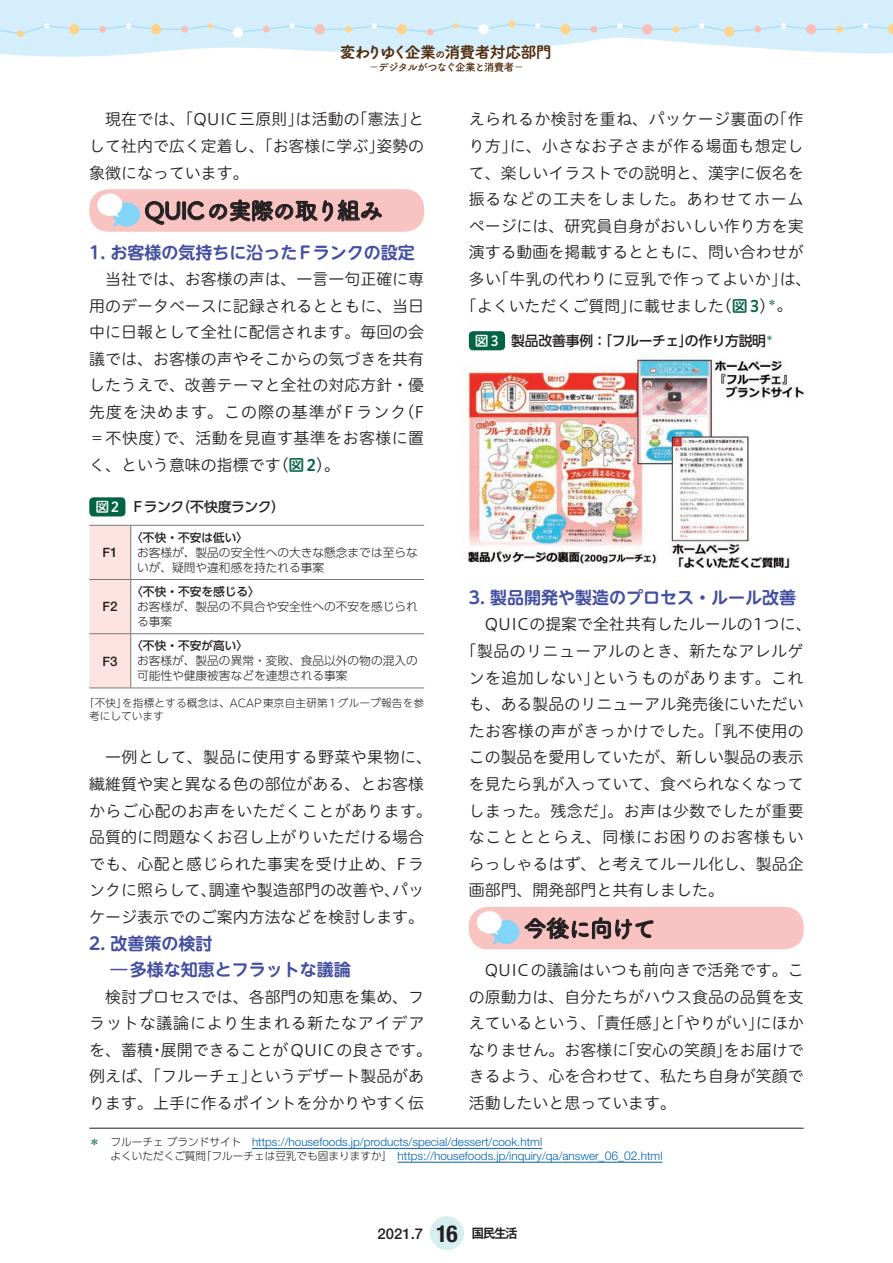
<style>
.page{position:relative;width:893px;height:1263px;background:#fff}
.page>*{position:absolute;margin:0;border:0;box-sizing:border-box;transform-origin:0 0}
.t1{font:23.4px "Tsuku A Rd Gothic Std B";letter-spacing:-.055em;color:#231f20}
.t2{font:700 16.95px/26.5px "UD Shin M Go Pro De";color:#444fa1}
.t3{font:15.9px/26.5px "Hiragino UD Sans R Std N W3";color:#231f20;text-align:justify}
.t4{font:15.9px "Hiragino UD Sans R Std N W3";letter-spacing:.025em;color:#231f20}
.t5{font:15.9px "Hiragino UD Sans R Std N W3";letter-spacing:.03em;color:#231f20}
.t6{font:15.9px "Hiragino UD Sans R Std N W3";letter-spacing:.055em;color:#231f20}
.t7{font:15.9px "Tsuku A Rd Gothic Std E";letter-spacing:-.055em;color:#512e10}
.t8{font:500 14.85px "Helvetica Neue LT Std";color:#231f20}
.t9{font:500 13.8px "UD Shin Go Pro";letter-spacing:-.025em;color:#231f20}
.t10{font:500 12.9px "Helvetica Neue LT Std";color:#231f20}
.t11{font:300 11.7px/13.8px "Helvetica Neue LT Std";color:#0160ae}
.t12{font:300 11.7px/14.9px "UD Shin Go Pro";color:#231f20}
.t13{font:500 11.7px "UD Shin Go Pro";color:#231f20}
.t14{font:300 10.65px/13.8px "UD Shin M Go Pro";letter-spacing:.02em;color:#231f20}
.t15{font:10.65px "Tsuku A Rd Gothic Std B";letter-spacing:-.085em;color:#512e10}
.s1{font-size:10.35px}
.s2{font-family:"Hiragino UD Sans R Std N W6";color:#026442}
.s3{font-family:"Hiragino UD Sans R Std N W6";font-weight:400;color:#fff}
.s4{font-size:13.35px}
.s5{font-family:"TBUDR Go Std Super"}
.s6{font-family:"UD Shin Go Pro";font-weight:400;font-size:10.65px;color:#026442}
.s7{font-family:"UD Shin Go Pro";font-size:10.65px;color:#231f20}
.s8{font-size:12.15px}
.s9{font-weight:700;font-stretch:condensed;font-size:23.4px}
.s10{font-family:"Gothic MB101 Pro De";font-weight:700;font-size:12.75px}
</style>
<div class="page">
<div style="left:430px;top:1216px;width:34px;height:34px;background:#d6eeef;border-radius:50%"></div>
<svg style="left:0;top:0;width:893px;height:57px;fill:#d4effb"></svg>
<div style="left:17px;top:30px;width:7px;height:7px;background:#fed48c;border-radius:50%"></div>
<div style="left:233px;top:27px;width:10px;height:11px;background:#fff;border-radius:50%"></div>
<svg style="left:0;top:21px;width:893px;height:14px;background:#d5eaf2"></svg>
<div style="left:89px;top:189px;width:335px;height:43px;background:#f9c3c2;border-radius:20px"></div>
<svg style="left:145px;top:199px;width:172px;height:25px"></svg>
<svg style="left:323px;top:200px;width:59px;height:22px"></svg>
<div style="left:113px;top:202px;width:27px;height:24px;background:#82d5f7;border-radius:50%"></div>
<div style="left:97px;top:193px;width:25px;height:23px;background:#fff;border-radius:50%"></div>
<svg style="left:112px;top:212px;width:11px;height:15px"></svg>
<div style="left:89px;top:526px;width:41px;height:162px;background:#fde3e2"></div>
<hr style="left:89px;top:525px;width:42px;height:1px;background:#76787b">
<hr style="left:131px;top:525px;width:293px;height:1px;background:#76787b">
<hr style="left:130px;top:526px;width:1px;height:53px;background:#76787b">
<hr style="left:89px;top:579px;width:42px;height:1px;background:#76787b">
<hr style="left:131px;top:579px;width:293px;height:1px;background:#76787b">
<hr style="left:130px;top:580px;width:1px;height:53px;background:#76787b">
<hr style="left:89px;top:633px;width:42px;height:1px;background:#76787b">
<hr style="left:131px;top:633px;width:293px;height:1px;background:#76787b">
<hr style="left:130px;top:634px;width:1px;height:54px;background:#76787b">
<hr style="left:89px;top:688px;width:42px;height:1px;background:#76787b">
<hr style="left:131px;top:688px;width:293px;height:1px;background:#76787b">
<div style="left:89px;top:497px;width:36px;height:19px;background:#026442;border-radius:4px"></div>
<img style="left:466px;top:359px;width:342px;height:209px">
<div style="left:469px;top:331px;width:36px;height:19px;background:#026442;border-radius:4px"></div>
<div style="left:469px;top:907px;width:335px;height:42px;background:#f9c3c2;border-radius:20px"></div>
<svg style="left:525px;top:918px;width:128px;height:22px"></svg>
<div style="left:493px;top:920px;width:26px;height:24px;background:#82d5f7;border-radius:50%"></div>
<div style="left:477px;top:911px;width:25px;height:22px;background:#fff;border-radius:50%"></div>
<svg style="left:491px;top:929px;width:11px;height:16px"></svg>
<hr style="left:252px;top:1148px;width:290px;height:1px;background:#0160ae">
<hr style="left:398px;top:1162px;width:264px;height:1px;background:#0160ae">
<hr style="left:89px;top:1128px;width:715px;height:1px;background:#231f20">
<p class="t7" style="left:340px;top:39px;width:213px">変わりゆく企業<span class="s1">の</span>消費者対応部門</p>
<p class="t15" style="left:369px;top:59px;width:157px">−デジタルがつなぐ企業と消費者−</p>
<p class="t3" style="left:89px;top:105px;width:336px;text-indent:16px">現在では、「QUIC三原則」は活動の「憲法」として社内で広く定着し、「お客様に学ぶ」姿勢の象徴になっています。</p>
<h1 class="t1" style="left:144px;top:192px;width:240px">QUICの実際の取り組み</h1>
<p class="t2" style="left:89px;top:238px;width:327px">1. お客様の気持ちに沿ったFランクの設定</p>
<p class="t3" style="left:89px;top:265px;width:336px;text-indent:16px">当社では、お客様の声は、一言一句正確に専用のデータベースに記録されるとともに、当日中に日報として全社に配信されます。毎回の会議では、お客様の声やそこからの気づきを共有したうえで、改善テーマと全社の対応方針・優先度を決めます。この際の基準がFランク（F＝不快度）で、活動を見直す基準をお客様に置く、という意味の指標です（<span class="s2">図2</span>）。</p>
<p class="t9" style="left:95px;top:496px;width:191px"><span class="s3">図2</span> Ｆランク（不快度ランク）</p>
<p class="t10" style="left:103px;top:545px;width:17px">F<span class="s4">1</span></p>
<p class="t10" style="left:103px;top:599px;width:17px">F<span class="s4">2</span></p>
<p class="t10" style="left:103px;top:653px;width:17px">F<span class="s4">3</span></p>
<p class="t13" style="left:131px;top:528px;width:118px">〈不快・不安は低い〉</p>
<p class="t12" style="left:137px;top:544px;width:282px">お客様が、製品の安全性への大きな懸念までは至らないが、疑問や違和感を持たれる事案</p>
<p class="t13" style="left:131px;top:582px;width:130px">〈不快・不安を感じる〉</p>
<p class="t12" style="left:137px;top:599px;width:282px">お客様が、製品の不具合や安全性への不安を感じられる事案</p>
<p class="t13" style="left:131px;top:636px;width:118px">〈不快・不安が高い〉</p>
<p class="t12" style="left:137px;top:653px;width:282px">お客様が、製品の異常・変敗、食品以外の物の混入の可能性や健康被害などを連想される事案</p>
<p class="t14" style="left:89px;top:695px;width:336px;text-indent:-5px">「不快」を指標とする概念は、<span class="s5">ACAP</span>東京自主研第1グループ報告を参考にしています</p>
<p class="t3" style="left:89px;top:743px;width:344px;text-align:left;text-indent:16px">一例として、製品に使用する野菜や果物に、繊維質や実と異なる色の部位がある、とお客様からご心配のお声をいただくことがあります。品質的に問題なくお召し上がりいただける場合でも、心配と感じられた事実を受け止め、Fランクに照らして、調達や製造部門の改善や、パッケージ表示でのご案内方法などを検討します。</p>
<p class="t2" style="left:111px;top:929px;width:242px;text-indent:-21px">2. 改善策の検討<br>―多様な知恵とフラットな議論</p>
<p class="t3" style="left:89px;top:982px;width:344px;text-align:center">検討プロセスでは、各部門の知恵を集め、フ<br>ラットな議論により生まれる新たなアイデアを、蓄積・展開できることがQUICの良さです。例えば、「フルーチェ」というデザート製品があります。上手に作るポイントを分かりやすく伝</p>
<p class="t5" style="left:469px;top:107px;width:336px">えられるか検討を重ね、パッケージ裏面の「作</p>
<p class="t4" style="left:469px;top:134px;width:336px">り方」に、小さなお子さまが作る場面も想定し</p>
<p class="t3" style="left:469px;top:158px;width:336px">て、楽しいイラストでの説明と、漢字に仮名を</p>
<p class="t6" style="left:469px;top:187px;width:336px">振るなどの工夫をしました。あわせてホーム</p>
<p class="t3" style="left:469px;top:212px;width:336px">ページには、研究員自身がおいしい作り方を実</p>
<p class="t3" style="left:469px;top:238px;width:336px">演する動画を掲載するとともに、問い合わせが</p>
<p class="t4" style="left:469px;top:267px;width:344px">多い「牛乳の代わりに豆乳で作ってよいか」は、</p>
<p class="t3" style="left:461px;top:291px;width:333px">「よくいただくご質問」に載せました（<span class="s2">図3</span>）<sup>＊</sup>。</p>
<p class="t9" style="left:475px;top:330px;width:300px"><span class="s3">図3</span> 製品改善事例：「フルーチェ」の作り方説明<sup>＊</sup></p>
<p class="t2" style="left:469px;top:584px;width:329px">3. 製品開発や製造のプロセス・ルール改善</p>
<p class="t3" style="left:485px;top:610px;width:328px">QUICの提案で全社共有したルールの1つに、</p>
<p class="t4" style="left:461px;top:639px;width:344px">「製品のリニューアルのとき、新たなアレルゲ</p>
<p class="t4" style="left:469px;top:666px;width:336px">ンを追加しない」というものがあります。これ</p>
<p class="t3" style="left:469px;top:690px;width:336px">も、ある製品のリニューアル発売後にいただい</p>
<p class="t5" style="left:469px;top:719px;width:336px">たお客様の声がきっかけでした。「乳不使用の</p>
<p class="t3" style="left:469px;top:743px;width:336px">この製品を愛用していたが、新しい製品の表示</p>
<p class="t3" style="left:469px;top:770px;width:336px">を見たら乳が入っていて、食べられなくなって</p>
<p class="t5" style="left:469px;top:798px;width:336px">しまった。残念だ」。お声は少数でしたが重要</p>
<p class="t6" style="left:469px;top:825px;width:336px">なことととらえ、同様にお困りのお客様もい</p>
<p class="t3" style="left:469px;top:849px;width:336px">らっしゃるはず、と考えてルール化し、製品企</p>
<p class="t3" style="left:469px;top:876px;width:257px">画部門、開発部門と共有しました。</p>
<h1 class="t1" style="left:524px;top:910px;width:134px">今後に向けて</h1>
<p class="t3" style="left:469px;top:956px;width:336px;text-indent:16px">QUICの議論はいつも前向きで活発です。この原動力は、自分たちがハウス食品の品質を支えているという、「責任感」と「やりがい」にほかなりません。お客様に「安心の笑顔」をお届けできるよう、心を合わせて、私たち自身が笑顔で活動したいと思っています。</p>
<p class="t11" style="left:111px;top:1135px;width:553px;text-indent:-21px"><span class="s6">＊　</span><span class="s7">フルーチェブランドサイト　</span>https://housefoods.jp/products/special/dessert/cook.html<br><span class="s7">よくいただくご質問「フルーチェは豆乳でも固まりますか」　</span>https://housefoods.jp/inquiry/qa/answer_<span class="s8">06</span>_<span class="s8">02</span>.html</p>
<p class="t8" style="left:378px;top:1224px;width:142px">2021.7 <span class="s9">16</span> <span class="s10">国民生活</span></p>
</div>
